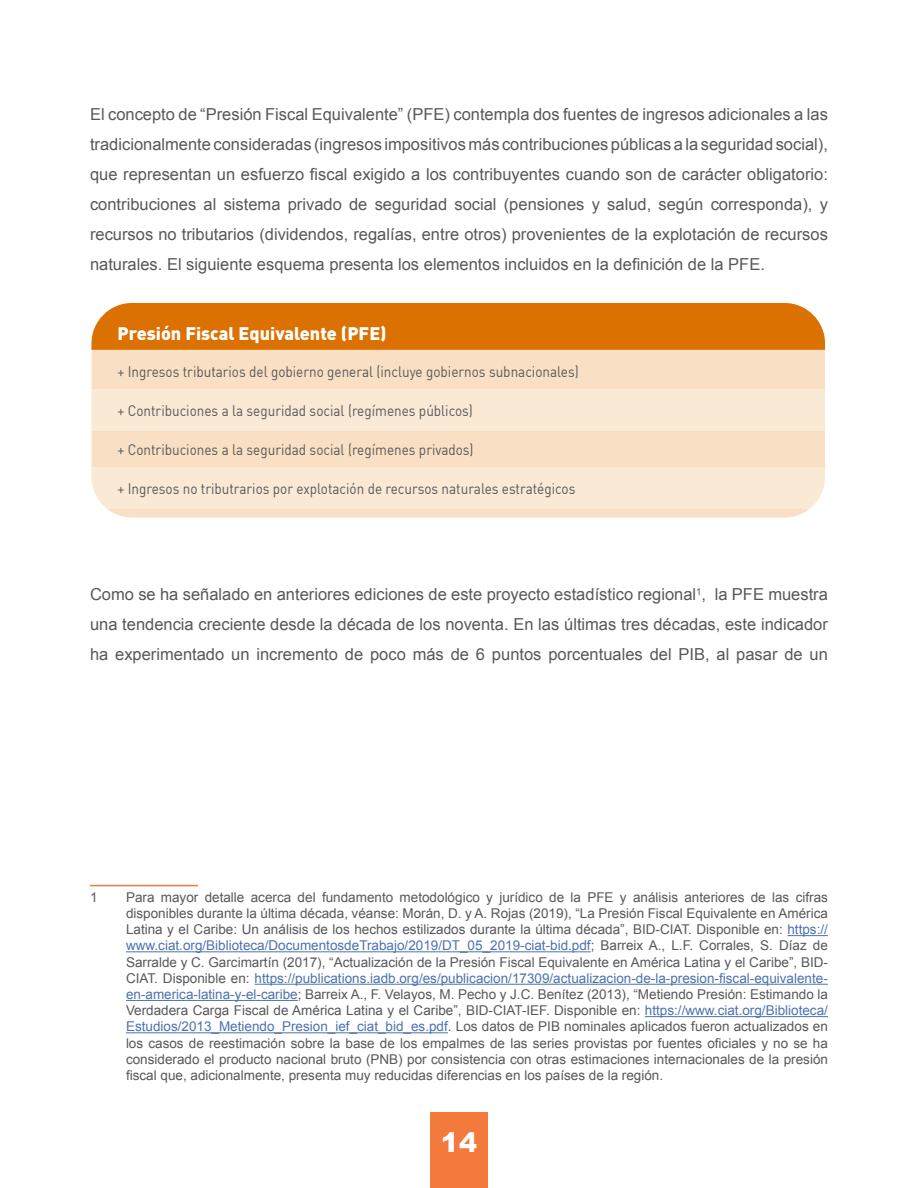
<style>
.page{position:relative;width:918px;height:1188px;background:#fff}
.page>*{position:absolute;margin:0;border:0;box-sizing:border-box;transform-origin:0 0}
.t1{font:900 27px "Arial";color:#fff}
.t2{font:900 18px "DIN Pro";color:#fff}
.t3{font:16.5px/30px "Arial";color:#57585a;text-align:justify}
.t4{font:15px "DIN";color:#57585a;scale:.9 1}
.footnote{font:13.5px/16.2px "Arial";color:#57585a;text-align:justify}
.s1{color:#4d72ac}
</style>
<div class="page">
<div style="left:430px;top:1112px;width:58px;height:76px;background:#f3793d"></div>
<div style="left:92px;top:303px;width:733px;height:215px;background:#f9e0c4;border-radius:41px"></div>
<div style="left:92px;top:303px;width:733px;height:47px;background:#db7100"></div>
<div style="left:90px;top:389px;width:746px;height:41px;background:#fae9d5"></div>
<div style="left:90px;top:467px;width:746px;height:41px;background:#fae9d5"></div>
<hr style="left:90px;top:885px;width:108px;height:1px;background:#f3793d">
<hr style="left:787px;top:935px;width:41px;height:1px;background:#4d72ac">
<hr style="left:126px;top:951px;width:465px;height:1px;background:#4d72ac">
<hr style="left:255px;top:984px;width:573px;height:1px;background:#4d72ac">
<hr style="left:126px;top:1000px;width:172px;height:1px;background:#4d72ac">
<hr style="left:645px;top:1016px;width:183px;height:1px;background:#4d72ac">
<hr style="left:126px;top:1032px;width:322px;height:1px;background:#4d72ac">
<p class="t3" style="left:90px;top:99px;width:739px">El concepto de “Presión Fiscal Equivalente” (PFE) contempla dos fuentes de ingresos adicionales a las tradicionalmente consideradas (ingresos impositivos más contribuciones públicas a la seguridad social), que representan un esfuerzo fiscal exigido a los contribuyentes cuando son de carácter obligatorio: contribuciones al sistema privado de seguridad social (pensiones y salud, según corresponda), y recursos no tributarios (dividendos, regalías, entre otros) provenientes de la explotación de recursos naturales. El siguiente esquema presenta los elementos incluidos en la definición de la PFE.</p>
<p class="t2" style="left:117px;top:321px;width:271px">Presión Fiscal Equivalente (PFE)</p>
<p class="t4" style="left:117px;top:362px;width:514px">+ Ingresos tributarios del gobierno general (incluye gobiernos subnacionales)</p>
<p class="t4" style="left:117px;top:401px;width:397px">+ Contribuciones a la seguridad social (regímenes públicos)</p>
<p class="t4" style="left:117px;top:440px;width:397px">+ Contribuciones a la seguridad social (regímenes privados)</p>
<p class="t4" style="left:117px;top:479px;width:510px">+ Ingresos no tributrarios por explotación de recursos naturales estratégicos</p>
<p class="t3" style="left:90px;top:579px;width:739px">Como se ha señalado en anteriores ediciones de este proyecto estadístico regional<sup>1</sup>, la PFE muestra una tendencia creciente desde la década de los noventa. En las últimas tres décadas, este indicador ha experimentado un incremento de poco más de 6 puntos porcentuales del PIB, al pasar de un</p>
<p class="footnote" style="left:90px;top:889px;width:9px">1</p>
<p class="footnote" style="left:126px;top:889px;width:704px">Para mayor detalle acerca del fundamento metodológico y jurídico de la PFE y análisis anteriores de las cifras disponibles durante la última década, véanse: Morán, D. y A. Rojas (2019), “La Presión Fiscal Equivalente en América Latina y el Caribe: Un análisis de los hechos estilizados durante la última década”, BID-CIAT. Disponible en: <span class="s1">https:// www.ciat.org/Biblioteca/DocumentosdeTrabajo/2019/DT_05_2019-ciat-bid.pdf</span>; Barreix A., L.F. Corrales, S. Díaz de Sarralde y C. Garcimartín (2017), “Actualización de la Presión Fiscal Equivalente en América Latina y el Caribe”, BID-CIAT. Disponible en: <span class="s1">https://publications.iadb.org/es/publicacion/17309/actualizacion-de-la-presion-fiscal-equivalente&shy;en-america-latina-y-el-caribe</span>; Barreix A., F. Velayos, M. Pecho y J.C. Benítez (2013), “Metiendo Presión: Estimando la Verdadera Carga Fiscal de América Latina y el Caribe”, BID-CIAT-IEF. Disponible en: <span class="s1">https://www.ciat.org/Biblioteca/ Estudios/2013_Metiendo_Presion_ief_ciat_bid_es.pdf</span>. Los datos de PIB nominales aplicados fueron actualizados en los casos de reestimación sobre la base de los empalmes de las series provistas por fuentes oficiales y no se ha considerado el producto nacional bruto (PNB) por consistencia con otras estimaciones internacionales de la presión fiscal que, adicionalmente, presenta muy reducidas diferencias en los países de la región.</p>
<h1 class="t1" style="left:441px;top:1123px;width:38px">14</h1>
</div>
